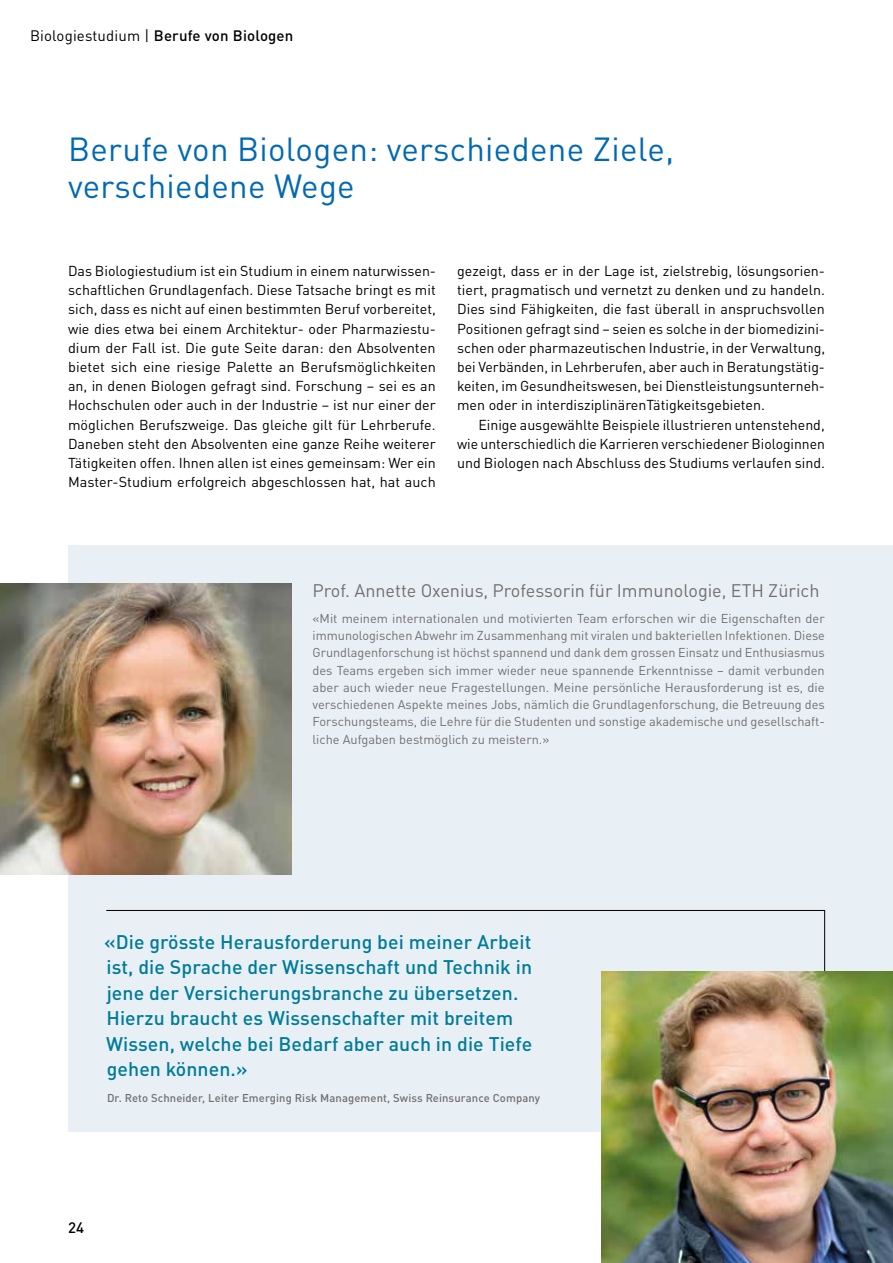
<style>
.page{position:relative;width:893px;height:1263px;background:#fff}
.page>*{position:absolute;margin:0;border:0;box-sizing:border-box;transform-origin:0 0}
.t1{font:33px/37.5px "DIN Pro";letter-spacing:.01em;color:#0069b4}
.t2{font:500 19.5px/25.5px "DIN Pro";letter-spacing:.005em;color:#007b99}
.t3{font:18px "DIN Pro";color:#706f6f}
.t4{font:500 15px "DIN Pro";letter-spacing:.01em;color:#000}
.t5{font:14.25px/19.2px "DIN Pro";color:#000;text-align:justify}
.t6{font:12.75px/17.2px "DIN Pro";color:#706f6f;text-align:justify}
.t7{font:500 11.25px "DIN Pro";letter-spacing:.01em;color:#706f6f}
.s1{font-weight:400}
</style>
<div class="page">
<div style="left:68px;top:545px;width:825px;height:586px;background:#e9f0f5"></div>
<img style="left:0;top:583px;width:291px;height:292px">
<svg style="left:106px;top:910px;width:719px;height:92px"></svg>
<img style="left:602px;top:972px;width:291px;height:291px">
<p class="t4" style="left:30px;top:24px;width:265px"><span class="s1">Biologiestudium |</span> Berufe von Biologen</p>
<h1 class="t1" style="left:68px;top:127px;width:607px">Berufe von Biologen: verschiedene Ziele, verschiedene Wege</h1>
<p class="t5" style="left:68px;top:260px;width:369px">Das Biologiestudium ist ein Studium in einem naturwissen&shy;schaftlichen Grundlagenfach. Diese Tatsache bringt es mit sich, dass es nicht auf einen bestimmten Beruf vorbereitet, wie dies etwa bei einem Architektur- oder Pharmaziestu&shy;dium der Fall ist. Die gute Seite daran: den Absolventen bietet sich eine riesige Palette an Berufsmöglichkeiten an, in denen Biologen gefragt sind. Forschung – sei es an Hochschulen oder auch in der Industrie – ist nur einer der möglichen Berufszweige. Das gleiche gilt für Lehrberufe.<br>Daneben steht den Absolventen eine ganze Reihe weiterer Tätigkeiten offen. Ihnen allen ist eines gemeinsam: Wer ein Master-Studium erfolgreich abgeschlossen hat, hat auch</p>
<p class="t5" style="left:457px;top:260px;width:370px">gezeigt, dass er in der Lage ist, zielstrebig, lösungsorien&shy;tiert, pragmatisch und vernetzt zu denken und zu handeln.<br>Dies sind Fähigkeiten, die fast überall in anspruchsvollen Positionen gefragt sind – seien es solche in der biomedizini&shy;schen oder pharmazeutischen Industrie, in der Verwaltung, bei Verbänden, in Lehrberufen, aber auch in Beratungstätig&shy;keiten, im Gesundheitswesen, bei Dienstleistungsunterneh&shy;men oder in interdisziplinärenTätigkeitsgebieten.</p>
<p class="t5" style="left:457px;top:414px;width:369px;text-indent:21px">Einige ausgewählte Beispiele illustrieren untenstehend, wie unterschiedlich die Karrieren verschiedener Biologinnen und Biologen nach Abschluss des Studiums verlaufen sind.</p>
<p class="t3" style="left:313px;top:576px;width:508px">Prof. Annette Oxenius, Professorin für Immunologie, ETH Zürich</p>
<p class="t6" style="left:313px;top:608px;width:514px">«Mit meinem internationalen und motivierten Team erforschen wir die Eigenschaften der immunologischen Abwehr im Zusammenhang mit viralen und bakteriellen Infektionen. Diese Grundlagenforschung ist höchst spannend und dank dem grossen Einsatz und Enthusiasmus des Teams ergeben sich immer wieder neue spannende Erkenntnisse – damit verbunden aber auch wieder neue Fragestellungen. Meine persönliche Herausforderung ist es, die verschiedenen Aspekte meines Jobs, nämlich die Grundlagenforschung, die Betreuung des Forschungsteams, die Lehre für die Studenten und sonstige akademische und gesellschaft&shy;liche Aufgaben bestmöglich zu meistern.»</p>
<p class="t2" style="left:104px;top:927px;width:430px">«Die grösste Herausforderung bei meiner Arbeit ist, die Sprache der Wissenschaft und Technik in jene der Versicherungsbranche zu übersetzen.<br>Hierzu braucht es Wissenschafter mit breitem Wissen, welche bei Bedarf aber auch in die Tiefe gehen können.»</p>
<p class="t7" style="left:107px;top:1089px;width:435px">Dr. Reto Schneider, Leiter Emerging Risk Management, Swiss Reinsurance Company</p>
<p class="t4" style="left:68px;top:1215px;width:18px">24</p>
</div>
